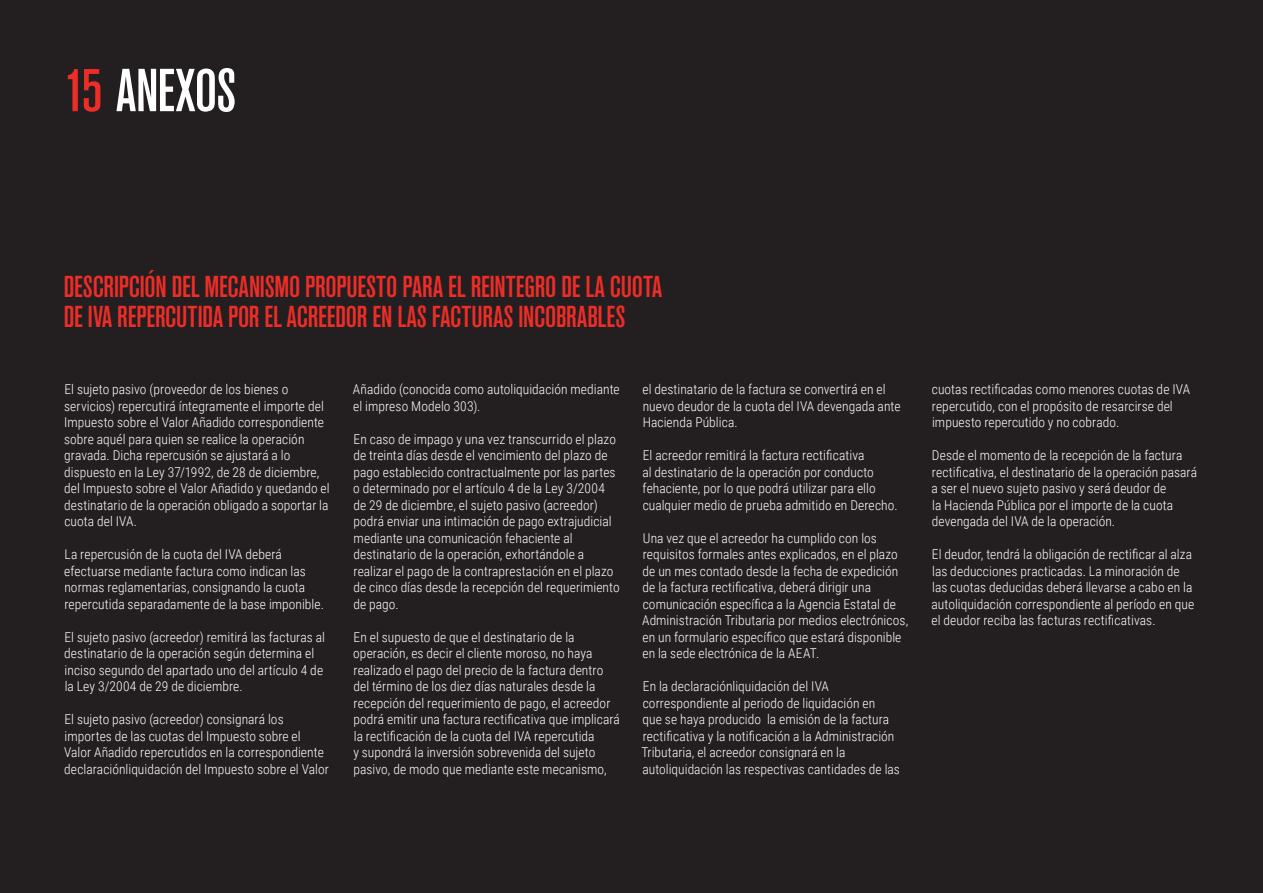
<style>
.page{position:relative;width:1263px;height:893px;background:#231f20}
.page>*{position:absolute;margin:0;border:0;box-sizing:border-box;transform-origin:0 0}
.t1{font:60px "Akzidenz Grotesk BQ Md Cnd Alt";letter-spacing:-.015em;color:#fff}
.t2{font:30px/30px "Akzidenz Grotesk BQ Md Cnd Alt";letter-spacing:-.005em;color:#ee2d28}
.t3{font:300 13.5px/16.5px "Roboto Condensed";letter-spacing:.005em;color:#fff}
.s1{color:#ee2d28}
</style>
<div class="page">
<h1 class="t1" style="left:64px;top:57px;width:174px"><span class="s1">15</span> ANEXOS</h1>
<h2 class="t2" style="left:64px;top:271px;width:600px">DESCRIPCIÓN DEL MECANISMO PROPUESTO PARA EL REINTEGRO DE LA CUOTA<br>DE IVA REPERCUTIDA POR EL ACREEDOR EN LAS FACTURAS INCOBRABLES</h2>
<p class="t3" style="left:64px;top:381px;width:267px">El sujeto pasivo (proveedor de los bienes o servicios) repercutirá íntegramente el importe del Impuesto sobre el Valor Añadido correspondiente sobre aquél para quien se realice la operación gravada. Dicha repercusión se ajustará a lo dispuesto en la Ley 37/1992, de 28 de diciembre, del Impuesto sobre el Valor Añadido y quedando el destinatario de la operación obligado a soportar la cuota del IVA.</p>
<p class="t3" style="left:64px;top:546px;width:261px">La repercusión de la cuota del IVA deberá efectuarse mediante factura como indican las normas reglamentarias, consignando la cuota repercutida separadamente de la base imponible.</p>
<p class="t3" style="left:64px;top:628px;width:262px">El sujeto pasivo (acreedor) remitirá las facturas al destinatario de la operación según determina el inciso segundo del apartado uno del artículo 4 de la Ley 3/2004 de 29 de diciembre.</p>
<p class="t3" style="left:64px;top:711px;width:266px">El sujeto pasivo (acreedor) consignará los importes de las cuotas del Impuesto sobre el Valor Añadido repercutidos en la correspondiente declaraciónliquidación del Impuesto sobre el Valor</p>
<p class="t3" style="left:353px;top:381px;width:268px">Añadido (conocida como autoliquidación mediante el impreso Modelo 303).</p>
<p class="t3" style="left:353px;top:430px;width:268px">En caso de impago y una vez transcurrido el plazo de treinta días desde el vencimiento del plazo de pago establecido contractualmente por las partes o determinado por el artículo 4 de la Ley 3/2004 de 29 de diciembre, el sujeto pasivo (acreedor) podrá enviar una intimación de pago extrajudicial mediante una comunicación fehaciente al destinatario de la operación, exhortándole a realizar el pago de la contraprestación en el plazo de cinco días desde la recepción del requerimiento de pago.</p>
<p class="t3" style="left:353px;top:628px;width:268px">En el supuesto de que el destinatario de la operación, es decir el cliente moroso, no haya realizado el pago del precio de la factura dentro del término de los diez días naturales desde la recepción del requerimiento de pago, el acreedor podrá emitir una factura rectificativa que implicará la rectificación de la cuota del IVA repercutida<br>y supondrá la inversión sobrevenida del sujeto pasivo, de modo que mediante este mecanismo,</p>
<p class="t3" style="left:642px;top:381px;width:260px">el destinatario de la factura se convertirá en el nuevo deudor de la cuota del IVA devengada ante<br>Hacienda Pública.</p>
<p class="t3" style="left:642px;top:447px;width:257px">El acreedor remitirá la factura rectificativa<br>al destinatario de la operación por conducto fehaciente, por lo que podrá utilizar para ello cualquier medio de prueba admitido en Derecho.</p>
<p class="t3" style="left:642px;top:529px;width:268px">Una vez que el acreedor ha cumplido con los requisitos formales antes explicados, en el plazo de un mes contado desde la fecha de expedición de la factura rectificativa, deberá dirigir una comunicación específica a la Agencia Estatal de Administración Tributaria por medios electrónicos, en un formulario específico que estará disponible en la sede electrónica de la AEAT.</p>
<p class="t3" style="left:641px;top:678px;width:260px">En la declaraciónliquidación del IVA correspondiente al periodo de liquidación en<br>que se haya producido la emisión de la factura rectificativa y la notificación a la Administración Tributaria, el acreedor consignará en la autoliquidación las respectivas cantidades de las</p>
<p class="t3" style="left:932px;top:380px;width:260px">cuotas rectificadas como menores cuotas de IVA repercutido, con el propósito de resarcirse del impuesto repercutido y no cobrado.</p>
<p class="t3" style="left:931px;top:446px;width:267px">Desde el momento de la recepción de la factura rectificativa, el destinatario de la operación pasará a ser el nuevo sujeto pasivo y será deudor de<br>la Hacienda Pública por el importe de la cuota devengada del IVA de la operación.</p>
<p class="t3" style="left:931px;top:545px;width:264px">El deudor, tendrá la obligación de rectificar al alza las deducciones practicadas. La minoración de las cuotas deducidas deberá llevarse a cabo en la autoliquidación correspondiente al período en que el deudor reciba las facturas rectificativas.</p>
</div>
